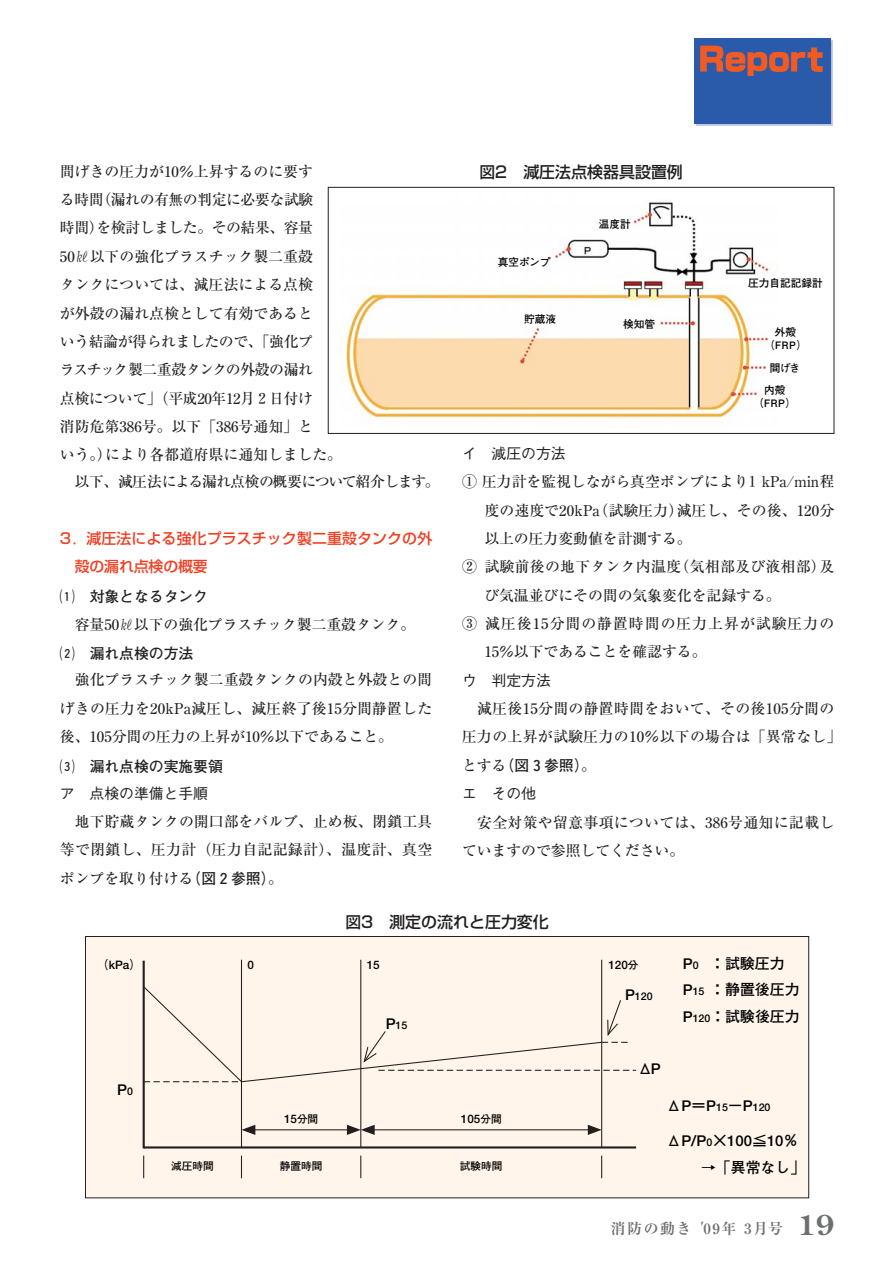
<style>
.page{position:relative;width:893px;height:1263px;background:#fff}
.page>*{position:absolute;margin:0;border:0;box-sizing:border-box;transform-origin:0 0}
.t1{font:500 15.9px "Shin Go";color:#231f20}
.t2{font:500 14.85px/28.3px "Ryumin";color:#231f20;text-align:justify}
.t3{font:500 14.85px/28.3px "Ryumin";letter-spacing:.02em;color:#231f20;text-align:center}
.t4{font:700 14.85px/26.5px "Futo Go B101";color:#000}
.t5{font:700 14.85px "Futo Go B101";letter-spacing:-.005em;color:#231f20}
.t6{font:500 14.85px/28.3px "Shin Go";letter-spacing:.01em;color:#ef4023}
.t7{font:500 14.85px "Gothic BBB";letter-spacing:-.005em;color:#231f20}
.t8{font:500 14.85px "Ryumin";letter-spacing:-.06em;color:#231f20}
.t9{font:500 14.85px "Ryumin";letter-spacing:.065em;color:#231f20}
.t10{font:700 14.85px "Ryumin";letter-spacing:.1em;color:#6c6e70}
.t11{font:700 11.7px "Futo Go B101";color:#000}
.t12{font:700 10.65px/12.9px "Futo Go B101";color:#000;text-align:center}
.s1{font-family:"Ftg Hround";font-weight:400}
.s2{font-family:"Futo Go B101";font-weight:700}
.s3{font-family:"Ryumin";font-weight:500}
.s4{font-size:10.65px}
.s5{font-size:14.85px}
.s6{font-style:italic}
.s7{font-family:"Century Old Style";font-size:27.6px}
</style>
<div class="page">
<div style="left:694px;top:38px;width:136px;height:85px;background:#295baa"></div>
<svg style="left:696px;top:40px;width:136px;height:85px"></svg>
<div style="left:85px;top:936px;width:724px;height:262px;background:#fff5eb;border:1px solid #231f20"></div>
<hr style="left:143px;top:961px;width:2px;height:187px;background:#231f20">
<svg style="left:143px;top:1156px;width:1px;height:22px"></svg>
<svg style="left:241px;top:1156px;width:1px;height:22px"></svg>
<svg style="left:360px;top:1156px;width:1px;height:22px"></svg>
<svg style="left:601px;top:1156px;width:1px;height:22px"></svg>
<hr style="left:241px;top:960px;width:1px;height:187px;background:#231f20">
<hr style="left:360px;top:960px;width:1px;height:187px;background:#231f20">
<hr style="left:601px;top:960px;width:1px;height:187px;background:#231f20">
<hr style="left:144px;top:1146px;width:492px;height:3px;background:#231f20">
<svg style="left:142px;top:985px;width:461px;height:98px"></svg>
<svg style="left:144px;top:1081px;width:97px;height:1px"></svg>
<svg style="left:378px;top:1070px;width:258px;height:1px"></svg>
<hr style="left:251px;top:1129px;width:102px;height:1px;background:#231f20">
<svg style="left:242px;top:1125px;width:13px;height:10px"></svg>
<hr style="left:370px;top:1129px;width:223px;height:1px;background:#231f20">
<svg style="left:347px;top:1125px;width:27px;height:10px"></svg>
<svg style="left:587px;top:1125px;width:14px;height:10px"></svg>
<svg style="left:362px;top:1030px;width:25px;height:34px"></svg>
<svg style="left:601px;top:999px;width:27px;height:44px"></svg>
<img style="left:342px;top:202px;width:429px;height:216px">
<div style="left:328px;top:187px;width:506px;height:247px;border:1px solid #231f20"></div>
<p class="t2" style="left:60px;top:159px;width:284px;text-align:left">間げきの圧力が10％上昇するのに要す<br>る時間（漏れの有無の判定に必要な試験<br>時間）を検討しました。その結果、容量<br>50▲以下の強化プラスチック製二重殻<br>タンクについては、減圧法による点検<br>が外殻の漏れ点検として有効であると<br>いう結論が得られましたので、「強化プ<br>ラスチック製二重殻タンクの外殻の漏れ<br>点検について」（平成20年12月２日付け<br>消防危第386号。以下「386号通知」と<br>いう。）により各都道府県に通知しました。</p>
<p class="t8" style="left:74px;top:476px;width:366px">以下、減圧法による漏れ点検の概要について紹介します。</p>
<p class="t6" style="left:75px;top:525px;width:359px;text-indent:-15px">3．減圧法による強化プラスチック製二重殻タンクの外殻の漏れ点検の概要</p>
<p class="t5" style="left:60px;top:591px;width:150px"><span class="s1">a</span> 対象となるタンク</p>
<p class="t2" style="left:75px;top:613px;width:342px">容量50▲以下の強化プラスチック製二重殻タンク。</p>
<p class="t5" style="left:60px;top:648px;width:135px"><span class="s1">s</span> 漏れ点検の方法</p>
<p class="t2" style="left:60px;top:668px;width:374px;text-indent:15px">強化プラスチック製二重殻タンクの内殻と外殻との間げきの圧力を20kPa減圧し、減圧終了後15分間静置した後、105分間の圧力の上昇が10％以下であること。</p>
<p class="t5" style="left:60px;top:761px;width:164px"><span class="s1">d</span> 漏れ点検の実施要領</p>
<p class="t7" style="left:60px;top:788px;width:150px">ア　点検の準備と手順</p>
<p class="t2" style="left:60px;top:809px;width:374px;text-indent:15px">地下貯蔵タンクの開口部をバルブ、止め板、閉鎖工具等で閉鎖し、圧力計（圧力自記記録計）、温度計、真空ポンプを取り付ける<span class="s2">（図２参照）</span>。</p>
<p class="t1" style="left:479px;top:166px;width:205px">図2 減圧法点検器具設置例</p>
<p class="t12" style="left:497px;top:257px;width:55px">真空ポンプ</p>
<p class="t12" style="left:599px;top:219px;width:33px">温度計</p>
<p class="t12" style="left:524px;top:314px;width:33px">貯蔵液</p>
<p class="t12" style="left:623px;top:319px;width:33px">検知管</p>
<p class="t12" style="left:748px;top:278px;width:76px">圧力自記記録計</p>
<p class="t12" style="left:764px;top:326px;width:44px">外殻<br>（ＦＲＰ）</p>
<p class="t12" style="left:764px;top:358px;width:37px;line-height:22.5px;text-align:left;text-indent:6px">間げき内殻</p>
<p class="t12" style="left:753px;top:398px;width:44px">（ＦＲＰ）</p>
<p class="t7" style="left:462px;top:448px;width:105px">イ　減圧の方法</p>
<p class="t2" style="left:462px;top:470px;width:374px">① 圧力計を監視しながら真空ポンプにより１kPa/min程</p>
<p class="t2" style="left:484px;top:498px;width:351px">度の速度で20kPa（試験圧力）減圧し、その後、120分</p>
<p class="t2" style="left:484px;top:526px;width:209px">以上の圧力変動値を計測する。</p>
<p class="t2" style="left:462px;top:555px;width:374px">② 試験前後の地下タンク内温度（気相部及び液相部）及</p>
<p class="t2" style="left:484px;top:583px;width:298px">び気温並びにその間の気象変化を記録する。</p>
<p class="t9" style="left:462px;top:618px;width:374px">③ 減圧後15分間の静置時間の圧力上昇が試験圧力の</p>
<p class="t2" style="left:484px;top:640px;width:224px">15％以下であることを確認する。</p>
<p class="t7" style="left:462px;top:675px;width:90px">ウ　判定方法</p>
<p class="t3" style="left:462px;top:697px;width:381px">減圧後15分間の静置時間をおいて、その後105分間の<br>圧力の上昇が試験圧力の10％以下の場合は「異常なし」</p>
<p class="t5" style="left:462px;top:760px;width:135px"><span class="s3">とする</span>（図３参照）<span class="s3">。</span></p>
<p class="t7" style="left:462px;top:788px;width:76px">エ　その他</p>
<p class="t3" style="left:462px;top:810px;width:374px;text-align:left;text-indent:15px">安全対策や留意事項については、386号通知に記載していますので参照してください。</p>
<p class="t11" style="left:97px;top:960px;width:45px">（kPa）</p>
<p class="t11" style="left:247px;top:960px;width:8px">0</p>
<p class="t4" style="left:117px;top:1077px;width:17px">P<span class="s4">0</span></p>
<p class="t1" style="left:345px;top:916px;width:205px">図3 測定の流れと圧力変化</p>
<p class="t11" style="left:367px;top:960px;width:15px">15</p>
<p class="t11" style="left:608px;top:960px;width:32px">120<span class="s4">分</span></p>
<p class="t4" style="left:682px;top:951px;width:118px">P<span class="s4">0</span> ：試験圧力<br>P<span class="s4">15</span> ：静置後圧力<br>P<span class="s4">120</span>：試験後圧力</p>
<p class="t12" style="left:625px;top:991px;width:29px"><span class="s5">P</span>120</p>
<p class="t12" style="left:385px;top:1019px;width:23px"><span class="s5">P</span>15</p>
<p class="t4" style="left:637px;top:1057px;width:25px">ΔP</p>
<p class="t11" style="left:284px;top:1114px;width:36px">15<span class="s4">分間</span></p>
<p class="t11" style="left:461px;top:1114px;width:42px">105<span class="s4">分間</span></p>
<p class="t12" style="left:171px;top:1160px;width:44px">減圧時間</p>
<p class="t12" style="left:280px;top:1160px;width:44px">静置時間</p>
<p class="t12" style="left:460px;top:1160px;width:44px">試験時間</p>
<p class="t4" style="left:666px;top:1094px;width:105px">ΔP＝P<span class="s4">15</span>－P<span class="s4">120</span></p>
<p class="t4" style="left:666px;top:1129px;width:133px">ΔP/P<span class="s4">0</span>×100≦10％</p>
<p class="t4" style="left:701px;top:1156px;width:106px">→「異常なし」</p>
<p class="t10" style="left:611px;top:1223px;width:225px">消防の動き <span class="s6">'</span>09年 3月号　<span class="s7">19</span></p>
</div>
